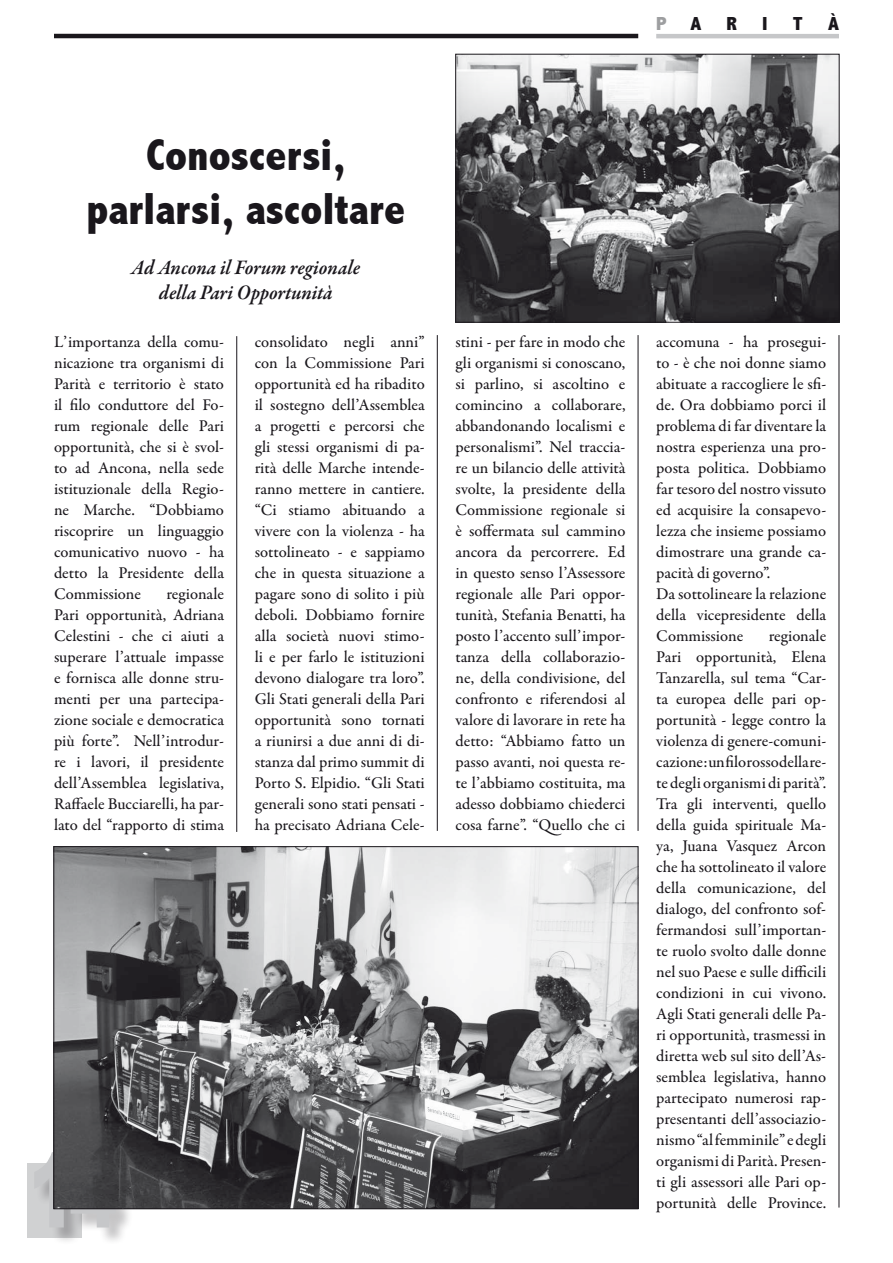
<style>
.page{position:relative;width:893px;height:1263px;background:#fff}
.page>*{position:absolute;margin:0;border:0;box-sizing:border-box;transform-origin:0 0}
.t1{font:900 103.5px "Arial";color:#c6c7c9;scale:.7 1}
.t2{font:800 condensed 45px/54px "Abadi";color:#1a171c;text-align:center}
.t3{font:italic 600 21px/25.2px "Garamond Premr Pro";letter-spacing:-.005em;color:#1a171c;text-align:center;scale:.95 1}
.t4{font:800 condensed 18.9px "Abadi";color:#1a171c;scale:1.11 1}
.t5{font:800 condensed 18.9px "Abadi";color:#9d9ea0;scale:1.11 1}
.t6{font:500 16.5px/21px "Garamond Premr Pro";color:#1a171c;text-align:justify}
</style>
<div class="page">
<div style="left:27px;top:1163px;width:54px;height:74px;background:#d0d1d2"></div>
<div style="left:36px;top:1155px;width:98px;height:91px;background:#1a171c;opacity:.25"></div>
<hr style="left:54px;top:34px;width:584px;height:4px;background:#1a171c">
<hr style="left:656px;top:34px;width:183px;height:4px;background:#c6c7c9">
<hr style="left:839px;top:335px;width:1px;height:872px;background:#1a171c">
<hr style="left:236px;top:336px;width:1px;height:496px;background:#1a171c">
<hr style="left:638px;top:990px;width:1px;height:219px;background:#1a171c">
<img style="left:56px;top:848px;width:580px;height:359px">
<hr style="left:437px;top:335px;width:1px;height:496px;background:#1a171c">
<hr style="left:638px;top:335px;width:1px;height:496px;background:#1a171c">
<img style="left:457px;top:56px;width:380px;height:264px">
<div style="left:455px;top:54px;width:384px;height:268px;border:1px solid #1a171c"></div>
<p class="t5" style="left:656px;top:12px;width:11px">P</p>
<p class="t4" style="left:690px;top:12px;width:11px">A</p>
<p class="t4" style="left:726px;top:12px;width:11px">R</p>
<p class="t4" style="left:762px;top:12px;width:6px">I</p>
<p class="t4" style="left:793px;top:12px;width:11px">T</p>
<p class="t4" style="left:828px;top:12px;width:11px">À</p>
<h2 class="t2" style="left:86px;top:128px;width:320px">Conoscersi, parlarsi, ascoltare</h2>
<p class="t3" style="left:131px;top:256px;width:242px">Ad Ancona il Forum regionale della Pari Opportunità</p>
<p class="t6" style="left:54px;top:332px;width:171px">L’importanza della comu&shy;nicazione tra organismi di Parità e territorio è stato il filo conduttore del Fo&shy;rum regionale delle Pari opportunità, che si è svol&shy;to ad Ancona, nella sede istituzionale della Regio&shy;ne Marche. “Dobbiamo riscoprire un linguaggio comunicativo nuovo - ha detto la Presidente della Commissione</p>
<p class="t6" style="left:54px;top:584px;width:171px;text-indent:112px">regionale Pari opportunità, Adriana Celestini - che ci aiuti a superare l’attuale impasse e fornisca alle donne stru&shy;menti per una partecipa&shy;zione sociale e democratica più forte”. Nell’introdur&shy;re i lavori, il presidente dell’Assemblea legislativa, Raffaele Bucciarelli, ha par&shy;lato del “rapporto di stima</p>
<p class="t6" style="left:255px;top:332px;width:171px">consolidato negli anni” con la Commissione Pari opportunità ed ha ribadito il sostegno dell’Assemblea a progetti e percorsi che gli stessi organismi di pa&shy;rità delle Marche intende&shy;ranno mettere in cantiere. “Ci stiamo abituando a vivere con la violenza - ha sottolineato - e sappiamo che in questa situazione a pagare sono di solito i più deboli. Dobbiamo fornire alla società nuovi stimo&shy;li e per farlo le istituzioni devono dialogare tra loro”.<br>Gli Stati generali della Pari opportunità sono tornati a riunirsi a due anni di di&shy;stanza dal primo summit di Porto S. Elpidio. “Gli Stati generali sono stati pensati - ha precisato Adriana Cele-</p>
<p class="t6" style="left:455px;top:332px;width:171px">stini - per fare in modo che gli organismi si conoscano, si parlino, si ascoltino e comincino a collaborare, abbandonando localismi e personalismi”. Nel traccia&shy;re un bilancio delle attività svolte, la presidente della Commissione regionale si è soffermata sul cammino ancora da percorrere. Ed in questo senso l’Assessore regionale alle Pari oppor&shy;tunità, Stefania Benatti, ha posto l’accento sull’impor&shy;tanza della collaborazio&shy;ne, della condivisione, del confronto e riferendosi al valore di lavorare in rete ha detto: “Abbiamo fatto un passo avanti, noi questa re&shy;te l’abbiamo costituita, ma adesso dobbiamo chiederci cosa farne”. “Quello che ci</p>
<h1 class="t1" style="left:28px;top:1133px;width:128px">14</h1>
<p class="t6" style="left:656px;top:332px;width:171px;text-align:left">accomuna - ha prosegui&shy;to - è che noi donne siamo abituate a raccogliere le sfi&shy;de. Ora dobbiamo porci il problema di far diventare la nostra esperienza una pro&shy;posta politica. Dobbiamo far tesoro del nostro vissuto ed acquisire la consapevo&shy;lezza che insieme possiamo dimostrare una grande ca&shy;pacità di governo”.<br>Da sottolineare la relazione della vicepresidente della<br>Commissione</p>
<p class="t6" style="left:656px;top:626px;width:171px;text-indent:112px">regionale Pari opportunità, Elena Tanzarella, sul tema “Car&shy;ta europea delle pari op&shy;portunità - legge contro la violenza di genere-comuni&shy;cazione: un filo rosso della re&shy;te degli organismi di parità”.<br>Tra gli interventi, quello della guida spirituale Ma&shy;ya, Juana Vasquez Arcon che ha sottolineato il valore della comunicazione, del dialogo, del confronto sof&shy;fermandosi sull’importan&shy;te ruolo svolto dalle donne nel suo Paese e sulle difficili condizioni in cui vivono.<br>Agli Stati generali delle Pa&shy;ri opportunità, trasmessi in diretta web sul sito dell’As&shy;semblea legislativa, hanno partecipato numerosi rap&shy;presentanti dell’associazio&shy;nismo “al femminile” e degli organismi di Parità. Presen&shy;ti gli assessori alle Pari op&shy;portunità delle Province.</p>
</div>
